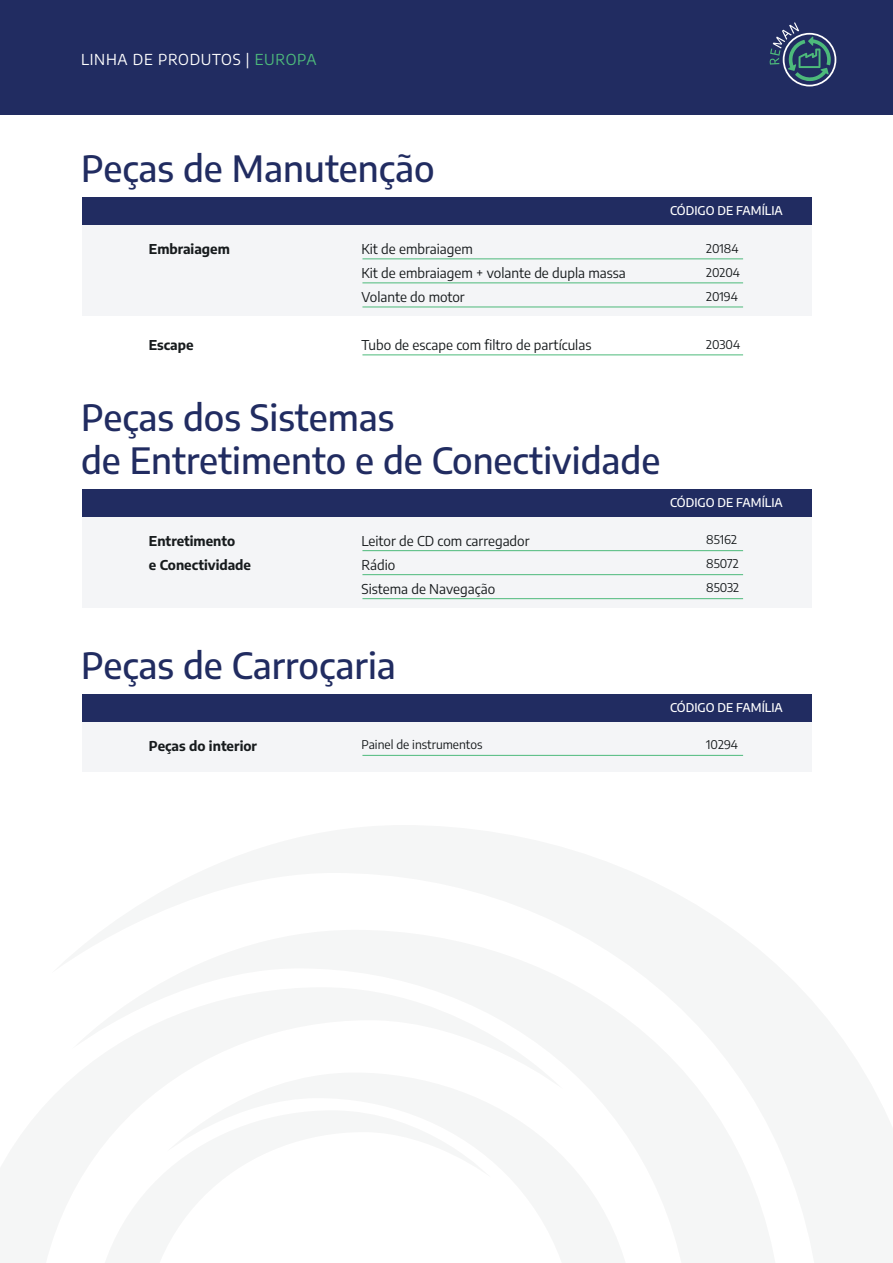
<style>
.page{position:relative;width:893px;height:1263px;background:#fff}
.page>*{position:absolute;margin:0;border:0;box-sizing:border-box;transform-origin:0 0}
.t1{font:500 36px/43.2px "Encode Sans";color:#212c61}
.t2{font:15px "Encode Sans";letter-spacing:.05em;color:#fff}
.t3{font:13.5px/24px "Encode Sans";color:#171b1d}
.t4{font:700 13.5px/24px "Encode Sans";color:#171b1d}
.t5{font:500 13.5px "Encode Sans";color:#fff}
.t6{font:12px/24px "Encode Sans";color:#171b1d}
.t7{font:500 12px "Encode Sans";color:#fff}
.s1{color:#4dba7b}
</style>
<div class="page">
<div style="left:0;top:0;width:893px;height:115px;background:#212c61"></div>
<svg style="left:770px;top:22px;width:66px;height:64px"></svg>
<div style="left:82px;top:225px;width:730px;height:91px;background:#f4f5f7"></div>
<div style="left:82px;top:517px;width:730px;height:90px;background:#f4f5f7"></div>
<div style="left:82px;top:722px;width:730px;height:50px;background:#f4f5f7"></div>
<hr style="left:362px;top:259px;width:381px;height:1px;background:#4dba7b">
<hr style="left:362px;top:307px;width:381px;height:1px;background:#4dba7b">
<hr style="left:362px;top:550px;width:381px;height:1px;background:#4dba7b">
<hr style="left:362px;top:755px;width:381px;height:1px;background:#4dba7b">
<hr style="left:362px;top:598px;width:381px;height:1px;background:#4dba7b">
<hr style="left:362px;top:283px;width:381px;height:1px;background:#4dba7b">
<hr style="left:362px;top:355px;width:381px;height:1px;background:#4dba7b">
<hr style="left:362px;top:574px;width:381px;height:1px;background:#4dba7b">
<div style="left:82px;top:197px;width:729px;height:28px;background:#212c61"></div>
<div style="left:82px;top:489px;width:729px;height:28px;background:#212c61"></div>
<div style="left:82px;top:694px;width:729px;height:28px;background:#212c61"></div>
<p class="t2" style="left:81px;top:49px;width:237px">LINHA DE PRODUTOS | <span class="s1">EUROPA</span></p>
<h1 class="t1" style="left:81px;top:145px;width:355px">Peças de Manutenção</h1>
<p class="t4" style="left:149px;top:237px;width:82px">Embraiagem</p>
<p class="t4" style="left:149px;top:333px;width:46px">Escape</p>
<p class="t3" style="left:361px;top:237px;width:266px">Kit de embraiagem<br>Kit de embraiagem + volante de dupla massa<br>Volante do motor</p>
<p class="t3" style="left:361px;top:333px;width:231px">Tubo de escape com filtro de partículas</p>
<p class="t7" style="left:670px;top:202px;width:114px">CÓDIGO DE FAMÍLIA</p>
<p class="t5" style="left:671px;top:205px;width:54px">FAMÍLIA</p>
<p class="t6" style="left:706px;top:236px;width:35px">20184<br>20204<br>20194</p>
<p class="t6" style="left:706px;top:332px;width:35px">20304</p>
<h1 class="t1" style="left:81px;top:394px;width:581px">Peças dos Sistemas<br>de Entretimento e de Conectividade</h1>
<p class="t4" style="left:149px;top:528px;width:104px">Entretimento<br>e Conectividade</p>
<p class="t3" style="left:361px;top:528px;width:170px">Leitor de CD com carregador<br>Rádio<br>Sistema de Navegação</p>
<p class="t7" style="left:670px;top:494px;width:114px">CÓDIGO DE FAMÍLIA</p>
<p class="t6" style="left:706px;top:527px;width:34px">85162<br>85072<br>85032</p>
<h1 class="t1" style="left:81px;top:642px;width:316px">Peças de Carroçaria</h1>
<p class="t4" style="left:149px;top:733px;width:110px">Peças do interior</p>
<p class="t6" style="left:361px;top:732px;width:122px">Painel de instrumentos</p>
<p class="t7" style="left:670px;top:699px;width:114px">CÓDIGO DE FAMÍLIA</p>
<p class="t6" style="left:706px;top:732px;width:33px">10294</p>
</div>
